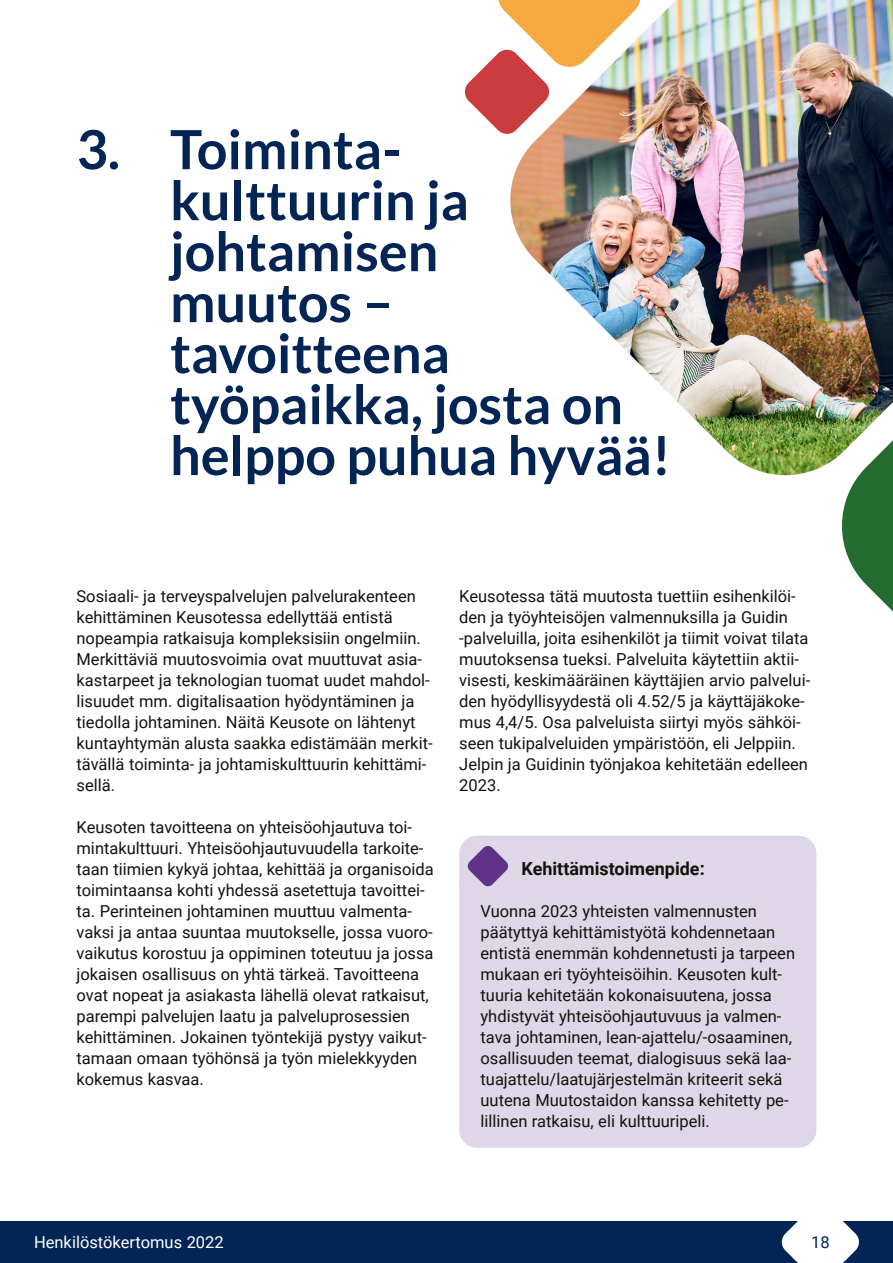
<style>
.page{position:relative;width:893px;height:1263px;background:#fff}
.page>*{position:absolute;margin:0;border:0;box-sizing:border-box;transform-origin:0 0}
.Otsikko_1_H2{font:700 54px/51px "Lato";color:#032556}
.Kehittämiskohde-otsi{font:700 18px "Roboto";color:#12120d}
.Leipäteksti{font:16.5px/21px "Roboto";color:#12120d}
.Kehittämiskohde-leip{font:16.5px/21px "Roboto";color:#12120d}
.t1{font:16.5px "Roboto";color:#fff}
.t2{font:16.5px "Roboto";color:#032556}
</style>
<div class="page">
<div style="left:0;top:1221px;width:893px;height:42px;background:#032556"></div>
<svg style="left:781px;top:1221px;width:78px;height:42px"></svg>
<svg style="left:465px;top:0;width:44px;height:134px"></svg>
<svg style="left:842px;top:477px;width:51px;height:135px"></svg>
<img style="left:509px;top:0;width:384px;height:477px">
<div style="left:459px;top:836px;width:357px;height:64px;background:#dfd6e7;border-radius:18px"></div>
<div style="left:459px;top:866px;width:357px;height:282px;background:#dfd6e7;border-radius:18px"></div>
<svg style="left:467px;top:846px;width:41px;height:41px"></svg>
<h2 class="Otsikko_1_H2" style="left:170px;top:123px;width:502px;text-indent:-94px">3. Toiminta-<br>kulttuurin ja johtamisen<br>muutos – tavoitteena työpaikka, josta on helppo puhua hyvää!</h2>
<p class="Leipäteksti" style="left:77px;top:585px;width:358px">Sosiaali- ja terveyspalvelujen palvelurakenteen kehittäminen Keusotessa edellyttää entistä nopeampia ratkaisuja kompleksisiin ongelmiin.<br>Merkittäviä muutosvoimia ovat muuttuvat asia&shy;kastarpeet ja teknologian tuomat uudet mahdol&shy;lisuudet mm. digitalisaation hyödyntäminen ja tiedolla johtaminen. Näitä Keusote on lähtenyt kuntayhtymän alusta saakka edistämään merkit&shy;tävällä toiminta- ja johtamiskulttuurin kehittämi&shy;sellä.</p>
<p class="Leipäteksti" style="left:77px;top:816px;width:359px">Keusoten tavoitteena on yhteisöohjautuva toi&shy;mintakulttuuri. Yhteisöohjautuvuudella tarkoite&shy;taan tiimien kykyä johtaa, kehittää ja organisoida toimintaansa kohti yhdessä asetettuja tavoittei&shy;ta. Perinteinen johtaminen muuttuu valmenta&shy;vaksi ja antaa suuntaa muutokselle, jossa vuoro&shy;vaikutus korostuu ja oppiminen toteutuu ja jossa jokaisen osallisuus on yhtä tärkeä. Tavoitteena ovat nopeat ja asiakasta lähellä olevat ratkaisut, parempi palvelujen laatu ja palveluprosessien kehittäminen. Jokainen työntekijä pystyy vaikut&shy;tamaan omaan työhönsä ja työn mielekkyyden kokemus kasvaa.</p>
<p class="Leipäteksti" style="left:459px;top:585px;width:352px">Keusotessa tätä muutosta tuettiin esihenkilöi&shy;den ja työyhteisöjen valmennuksilla ja Guidin -palveluilla, joita esihenkilöt ja tiimit voivat tilata muutoksensa tueksi. Palveluita käytettiin aktii&shy;visesti, keskimääräinen käyttäjien arvio palvelui&shy;den hyödyllisyydestä oli 4.52/5 ja käyttäjäkoke&shy;mus 4,4/5. Osa palveluista siirtyi myös sähköi&shy;seen tukipalveluiden ympäristöön, eli Jelppiin.<br>Jelpin ja Guidinin työnjakoa kehitetään edelleen 2023.</p>
<p class="Kehittämiskohde-otsi" style="left:521px;top:856px;width:185px">Kehittämistoimenpide:</p>
<p class="Kehittämiskohde-leip" style="left:480px;top:900px;width:316px">Vuonna 2023 yhteisten valmennusten päätyttyä kehittämistyötä kohdennetaan entistä enemmän kohdennetusti ja tarpeen mukaan eri työyhteisöihin. Keusoten kult&shy;tuuria kehitetään kokonaisuutena, jossa yhdistyvät yhteisöohjautuvuus ja valmen&shy;tava johtaminen, lean-ajattelu/-osaaminen, osallisuuden teemat, dialogisuus sekä laa&shy;tuajattelu/laatujärjestelmän kriteerit sekä uutena Muutostaidon kanssa kehitetty pe&shy;lillinen ratkaisu, eli kulttuuripeli.</p>
<p class="t1" style="left:34px;top:1231px;width:191px">Henkilöstökertomus 2022</p>
<p class="t2" style="left:811px;top:1231px;width:20px">18</p>
</div>
